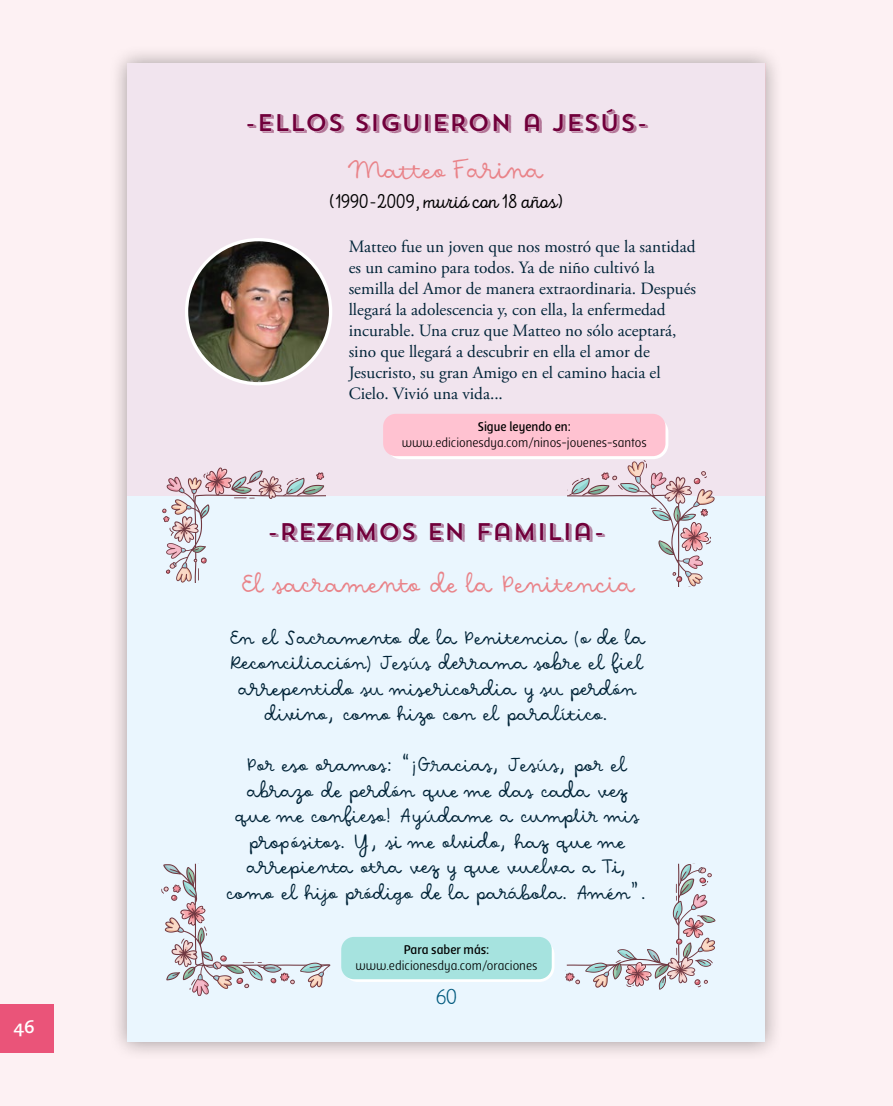
<style>
.page{position:relative;width:893px;height:1106px;background:#fdf1f3}
.page>*{position:absolute;margin:0;border:0;box-sizing:border-box;transform-origin:0 0}
.t1{font:34.5px "HMS Gilbert Sans";color:#00597d}
.t2{font:33px "Hawkes Script";color:#e98389}
.t3{font:25.5px/25.5px "Hawkes Script";color:#002337;text-align:center}
.t4{font:24px "Trend Sans Four";color:#71003b}
.t5{font:21px "Intro Script R Base";color:#000}
.t6{font:700 18px "Caecilia LT Std";color:#fff}
.t7{font:17.25px/21px "Adobe Garamond Pro";color:#002337}
.t8{font:13.5px "Lolita";color:#000}
.t9{font:600 13.5px "Lolita";color:#000}
</style>
<div class="page">
<div style="left:109px;top:45px;width:675px;height:1016px;background:#000;opacity:.37"></div>
<div style="left:128px;top:64px;width:637px;height:978px;background:#eaf6fe"></div>
<div style="left:128px;top:64px;width:637px;height:432px;background:#f1e4ee"></div>
<img style="left:187px;top:240px;width:144px;height:144px;border-radius:72px">
<div style="left:185px;top:238px;width:147px;height:147px;border:3px solid #fff;border-radius:50%"></div>
<svg style="left:343px;top:939px;width:211px;height:43px"></svg>
<div style="left:341px;top:936px;width:211px;height:43px;background:#a6e3df;border-radius:13px"></div>
<svg style="left:162px;top:467px;width:164px;height:116px"></svg>
<svg style="left:161px;top:863px;width:170px;height:133px"></svg>
<svg style="left:565px;top:863px;width:151px;height:127px"></svg>
<div style="left:386px;top:417px;width:282px;height:42px;background:#fff;border-radius:15px"></div>
<div style="left:383px;top:414px;width:282px;height:42px;background:#ffc2d1;border-radius:13px"></div>
<svg style="left:567px;top:460px;width:148px;height:126px"></svg>
<div style="left:0;top:1003px;width:54px;height:49px;background:#ea5479"></div>
<p class="t6" style="left:13px;top:1015px;width:23px">46</p>
<p class="t4" style="left:245px;top:107px;width:405px">-ELLOS SIGUIERON A JESÚS-</p>
<p class="t2" style="left:349px;top:147px;width:194px">Matteo Farina</p>
<p class="t5" style="left:328px;top:189px;width:237px">(1990-2009, murió con 18 años)</p>
<p class="t7" style="left:349px;top:236px;width:349px">Matteo fue un joven que nos mostró que la santidad es un camino para todos. Ya de niño cultivó la semilla del Amor de manera extraordinaria. Después llegará la adolescencia y, con ella, la enfermedad incurable. Una cruz que Matteo no sólo aceptará, sino que llegará a descubrir en ella el amor de Jesucristo, su gran Amigo en el camino hacia el Cielo. Vivió una vida...</p>
<p class="t9" style="left:478px;top:419px;width:95px">Sigue leyendo en:</p>
<p class="t8" style="left:402px;top:435px;width:246px">www.edicionesdya.com/ninos-jovenes-santos</p>
<p class="t4" style="left:267px;top:516px;width:340px">-REZAMOS EN FAMILIA-</p>
<p class="t2" style="left:239px;top:561px;width:396px">El sacramento de la Penitencia</p>
<p class="t3" style="left:228px;top:622px;width:418px">En el Sacramento de la Penitencia (o de la Reconciliación) Jesús derrama sobre el fiel arrepentido su misericordia y su perdón divino, como hizo con el paralítico.</p>
<p class="t3" style="left:225px;top:749px;width:423px">Por eso oramos: “¡Gracias, Jesús, por el abrazo de perdón que me das cada vez que me confieso! Ayúdame a cumplir mis propósitos. Y, si me olvido, haz que me arrepienta otra vez y que vuelva a Ti, como el hijo pródigo de la parábola. Amén”.</p>
<p class="t9" style="left:404px;top:942px;width:87px">Para saber más:</p>
<p class="t8" style="left:356px;top:958px;width:183px">www.edicionesdya.com/oraciones</p>
<h1 class="t1" style="left:436px;top:982px;width:22px">60</h1>
</div>
